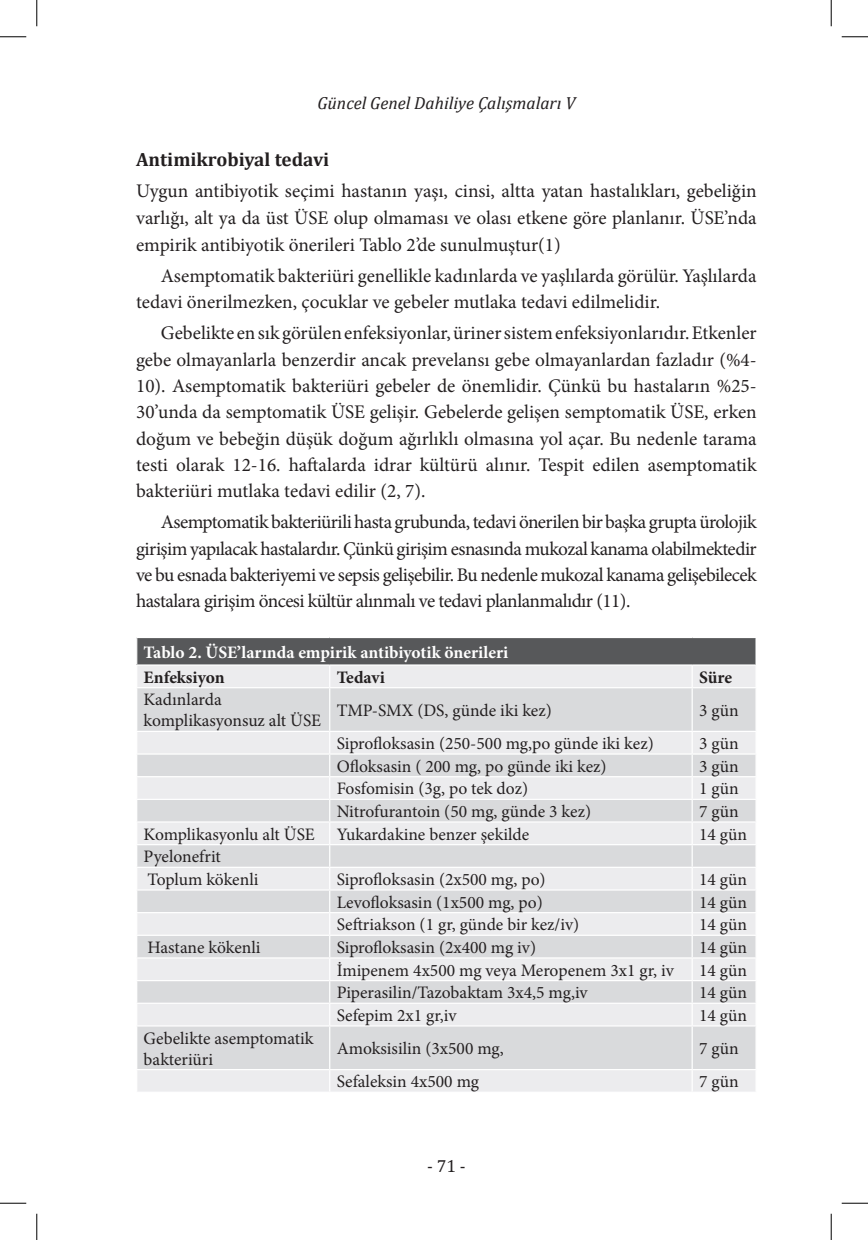
<style>
.page{position:relative;width:868px;height:1240px;background:#fff}
.page>*{position:absolute;margin:0;border:0;box-sizing:border-box;transform-origin:0 0}
.duzyazi{font:19.25px/26.2px "Minion Pro";letter-spacing:-.005em;color:#231f20;text-align:justify}
.satır_başı{font:19.25px/26.6px "Minion Pro";color:#231f20;text-align:justify}
.başlık_2{font:700 19.25px "Cambria";color:#231f20}
.tabloyazi{font:17.5px/21px "Minion Pro";color:#231f20}
.tabloyazibold{font:700 17.5px "Minion Pro";letter-spacing:-.005em;color:#fff}
.t1{font:italic 17.5px "Cambria";color:#231f20}
.tabloyazi-2{font:700 17.5px "Minion Pro";letter-spacing:-.005em;color:#231f20}
.t2{font:17.5px "Cambria";color:#231f20}
</style>
<div class="page">
<div style="left:137px;top:637px;width:618px;height:28px;background:#57585a"></div>
<div style="left:137px;top:666px;width:618px;height:425px;background:#ececee"></div>
<svg style="left:137px;top:688px;width:618px;height:380px;fill:#d9dadc"></svg>
<svg style="left:329px;top:666px;width:1px;height:21px"></svg>
<svg style="left:691px;top:666px;width:1px;height:21px"></svg>
<hr style="left:136px;top:687px;width:193px;height:1px;background:#fff">
<hr style="left:329px;top:687px;width:363px;height:1px;background:#fff">
<hr style="left:329px;top:688px;width:1px;height:42px;background:#fff">
<hr style="left:692px;top:687px;width:64px;height:1px;background:#fff">
<hr style="left:691px;top:688px;width:1px;height:42px;background:#fff">
<hr style="left:136px;top:730px;width:193px;height:2px;background:#fff">
<hr style="left:329px;top:730px;width:363px;height:2px;background:#fff">
<hr style="left:692px;top:730px;width:64px;height:2px;background:#fff">
<hr style="left:136px;top:753px;width:193px;height:1px;background:#fff">
<hr style="left:329px;top:753px;width:363px;height:1px;background:#fff">
<hr style="left:692px;top:753px;width:64px;height:1px;background:#fff">
<hr style="left:136px;top:776px;width:193px;height:1px;background:#fff">
<hr style="left:329px;top:776px;width:363px;height:1px;background:#fff">
<hr style="left:692px;top:776px;width:64px;height:1px;background:#fff">
<hr style="left:136px;top:798px;width:193px;height:1px;background:#fff">
<hr style="left:329px;top:798px;width:363px;height:1px;background:#fff">
<hr style="left:692px;top:798px;width:64px;height:1px;background:#fff">
<hr style="left:136px;top:821px;width:193px;height:1px;background:#fff">
<hr style="left:329px;top:821px;width:363px;height:1px;background:#fff">
<hr style="left:692px;top:821px;width:64px;height:1px;background:#fff">
<hr style="left:136px;top:844px;width:193px;height:1px;background:#fff">
<hr style="left:329px;top:844px;width:363px;height:1px;background:#fff">
<hr style="left:692px;top:844px;width:64px;height:1px;background:#fff">
<hr style="left:136px;top:866px;width:193px;height:1px;background:#fff">
<hr style="left:329px;top:866px;width:363px;height:1px;background:#fff">
<hr style="left:692px;top:866px;width:64px;height:1px;background:#fff">
<hr style="left:136px;top:889px;width:193px;height:1px;background:#fff">
<hr style="left:329px;top:889px;width:363px;height:1px;background:#fff">
<hr style="left:692px;top:889px;width:64px;height:1px;background:#fff">
<hr style="left:136px;top:911px;width:193px;height:2px;background:#fff">
<hr style="left:329px;top:911px;width:363px;height:2px;background:#fff">
<hr style="left:692px;top:911px;width:64px;height:2px;background:#fff">
<hr style="left:136px;top:934px;width:193px;height:1px;background:#fff">
<hr style="left:329px;top:934px;width:363px;height:1px;background:#fff">
<hr style="left:692px;top:934px;width:64px;height:1px;background:#fff">
<hr style="left:136px;top:957px;width:193px;height:1px;background:#fff">
<hr style="left:329px;top:957px;width:363px;height:1px;background:#fff">
<hr style="left:692px;top:957px;width:64px;height:1px;background:#fff">
<hr style="left:136px;top:979px;width:193px;height:2px;background:#fff">
<hr style="left:329px;top:979px;width:363px;height:2px;background:#fff">
<hr style="left:692px;top:979px;width:64px;height:2px;background:#fff">
<hr style="left:136px;top:1002px;width:193px;height:1px;background:#fff">
<hr style="left:329px;top:1002px;width:363px;height:1px;background:#fff">
<svg style="left:329px;top:732px;width:1px;height:293px"></svg>
<hr style="left:692px;top:1002px;width:64px;height:1px;background:#fff">
<svg style="left:691px;top:732px;width:1px;height:293px"></svg>
<hr style="left:136px;top:1025px;width:193px;height:1px;background:#fff">
<hr style="left:329px;top:1025px;width:363px;height:1px;background:#fff">
<hr style="left:329px;top:1026px;width:1px;height:42px;background:#fff">
<hr style="left:692px;top:1025px;width:64px;height:1px;background:#fff">
<hr style="left:691px;top:1026px;width:1px;height:42px;background:#fff">
<hr style="left:136px;top:1068px;width:193px;height:2px;background:#fff">
<hr style="left:329px;top:1068px;width:363px;height:2px;background:#fff">
<svg style="left:329px;top:1070px;width:1px;height:21px"></svg>
<hr style="left:692px;top:1068px;width:64px;height:2px;background:#fff">
<svg style="left:691px;top:1070px;width:1px;height:21px"></svg>
<svg style="left:755px;top:754px;width:1px;height:249px"></svg>
<hr style="left:136px;top:636px;width:193px;height:2px;background:#fff">
<svg style="left:136px;top:638px;width:1px;height:26px"></svg>
<hr style="left:329px;top:636px;width:363px;height:2px;background:#fff">
<hr style="left:692px;top:636px;width:64px;height:2px;background:#fff">
<svg style="left:755px;top:638px;width:1px;height:26px"></svg>
<hr style="left:136px;top:664px;width:193px;height:1px;background:#fff">
<hr style="left:329px;top:664px;width:363px;height:1px;background:#fff">
<hr style="left:692px;top:664px;width:64px;height:1px;background:#fff">
<svg style="left:0;top:36px;width:26px;height:1px"></svg>
<svg style="left:841px;top:36px;width:26px;height:1px"></svg>
<svg style="left:0;top:1202px;width:26px;height:1px"></svg>
<svg style="left:841px;top:1202px;width:26px;height:1px"></svg>
<svg style="left:36px;top:0;width:1px;height:26px"></svg>
<svg style="left:36px;top:1213px;width:1px;height:26px"></svg>
<svg style="left:830px;top:0;width:1px;height:26px"></svg>
<svg style="left:830px;top:1213px;width:1px;height:26px"></svg>
<p class="t1" style="left:317px;top:91px;width:259px">Güncel Genel Dahiliye Çalışmaları V</p>
<p class="başlık_2" style="left:136px;top:146px;width:195px">Antimikrobiyal tedavi</p>
<p class="satır_başı" style="left:136px;top:178px;width:622px">Uygun antibiyotik seçimi hastanın yaşı, cinsi, altta yatan hastalıkları, gebeliğin varlığı, alt ya da üst ÜSE olup olmaması ve olası etkene göre planlanır. ÜSE’nda empirik antibiyotik önerileri Tablo 2’de sunulmuştur(1)</p>
<p class="duzyazi" style="left:136px;top:263px;width:622px;text-indent:25px">Asemptomatik bakteriüri genellikle kadınlarda ve yaşlılarda görülür. Yaşlılarda tedavi önerilmezken, çocuklar ve gebeler mutlaka tedavi edilmelidir.</p>
<p class="duzyazi" style="left:136px;top:320px;width:622px;text-indent:25px">Gebelikte en sık görülen enfeksiyonlar, üriner sistem enfeksiyonlarıdır. Etkenler gebe olmayanlarla benzerdir ancak prevelansı gebe olmayanlardan fazladır (%4- 10). Asemptomatik bakteriüri gebeler de önemlidir. Çünkü bu hastaların %25- 30’unda da semptomatik ÜSE gelişir. Gebelerde gelişen semptomatik ÜSE, erken doğum ve bebeğin düşük doğum ağırlıklı olmasına yol açar. Bu nedenle tarama testi olarak 12-16. haftalarda idrar kültürü alınır. Tespit edilen asemptomatik bakteriüri mutlaka tedavi edilir (2, 7).</p>
<p class="duzyazi" style="left:136px;top:509px;width:622px;text-indent:25px">Asemptomatik bakteriürili hasta grubunda, tedavi önerilen bir başka grupta ürolojik girişim yapılacak hastalardır. Çünkü girişim esnasında mukozal kanama olabilmektedir ve bu esnada bakteriyemi ve sepsis gelişebilir. Bu nedenle mukozal kanama gelişebilecek hastalara girişim öncesi kültür alınmalı ve tedavi planlanmalıdır (11).</p>
<p class="tabloyazibold" style="left:144px;top:639px;width:366px">Tablo 2. ÜSE’larında empirik antibiyotik önerileri</p>
<p class="tabloyazi-2" style="left:144px;top:664px;width:83px">Enfeksiyon</p>
<p class="tabloyazi-2" style="left:336px;top:664px;width:50px">Tedavi</p>
<p class="tabloyazi-2" style="left:698px;top:664px;width:34px">Süre</p>
<p class="tabloyazi" style="left:144px;top:689px;width:179px">Kadınlarda komplikasyonsuz alt ÜSE</p>
<p class="tabloyazi" style="left:336px;top:699px;width:217px">TMP-SMX (DS, günde iki kez)</p>
<p class="tabloyazi" style="left:698px;top:699px;width:41px">3 gün</p>
<p class="tabloyazi" style="left:336px;top:733px;width:318px">Siprofloksasin (250-500 mg,po günde iki kez)</p>
<p class="tabloyazi" style="left:698px;top:733px;width:41px">3 gün</p>
<p class="tabloyazi" style="left:336px;top:755px;width:271px">Ofloksasin ( 200 mg, po günde iki kez)</p>
<p class="tabloyazi" style="left:698px;top:755px;width:41px">3 gün</p>
<p class="tabloyazi" style="left:336px;top:778px;width:193px">Fosfomisin (3g, po tek doz)</p>
<p class="tabloyazi" style="left:698px;top:778px;width:41px">1 gün</p>
<p class="tabloyazi" style="left:336px;top:801px;width:256px">Nitrofurantoin (50 mg, günde 3 kez)</p>
<p class="tabloyazi" style="left:698px;top:801px;width:41px">7 gün</p>
<p class="tabloyazi" style="left:144px;top:823px;width:173px">Komplikasyonlu alt ÜSE</p>
<p class="tabloyazi" style="left:336px;top:823px;width:194px">Yukardakine benzer şekilde</p>
<p class="tabloyazi" style="left:698px;top:823px;width:49px">14 gün</p>
<p class="tabloyazi" style="left:144px;top:846px;width:79px">Pyelonefrit</p>
<p class="tabloyazi" style="left:147px;top:868px;width:112px">Toplum kökenli</p>
<p class="tabloyazi" style="left:336px;top:868px;width:210px">Siprofloksasin (2x500 mg, po)</p>
<p class="tabloyazi" style="left:698px;top:868px;width:49px">14 gün</p>
<p class="tabloyazi" style="left:336px;top:891px;width:208px">Levofloksasin (1x500 mg, po)</p>
<p class="tabloyazi" style="left:698px;top:891px;width:49px">14 gün</p>
<p class="tabloyazi" style="left:336px;top:914px;width:244px">Seftriakson (1 gr, günde bir kez/iv)</p>
<p class="tabloyazi" style="left:698px;top:914px;width:49px">14 gün</p>
<p class="tabloyazi" style="left:147px;top:936px;width:114px">Hastane kökenli</p>
<p class="tabloyazi" style="left:336px;top:936px;width:201px">Siprofloksasin (2x400 mg iv)</p>
<p class="tabloyazi" style="left:698px;top:936px;width:49px">14 gün</p>
<p class="tabloyazi" style="left:336px;top:959px;width:338px">İmipenem 4x500 mg veya Meropenem 3x1 gr, iv</p>
<p class="tabloyazi" style="left:698px;top:959px;width:49px">14 gün</p>
<p class="tabloyazi" style="left:336px;top:982px;width:252px">Piperasilin/Tazobaktam 3x4,5 mg,iv</p>
<p class="tabloyazi" style="left:698px;top:982px;width:49px">14 gün</p>
<p class="tabloyazi" style="left:336px;top:1004px;width:121px">Sefepim 2x1 gr,iv</p>
<p class="tabloyazi" style="left:698px;top:1004px;width:49px">14 gün</p>
<p class="tabloyazi" style="left:144px;top:1027px;width:171px">Gebelikte asemptomatik bakteriüri</p>
<p class="tabloyazi" style="left:336px;top:1037px;width:169px">Amoksisilin (3x500 mg,</p>
<p class="tabloyazi" style="left:698px;top:1037px;width:41px">7 gün</p>
<p class="tabloyazi" style="left:336px;top:1071px;width:144px">Sefaleksin 4x500 mg</p>
<p class="tabloyazi" style="left:698px;top:1071px;width:41px">7 gün</p>
<p class="t2" style="left:427px;top:1155px;width:40px">- 71 -</p>
</div>
